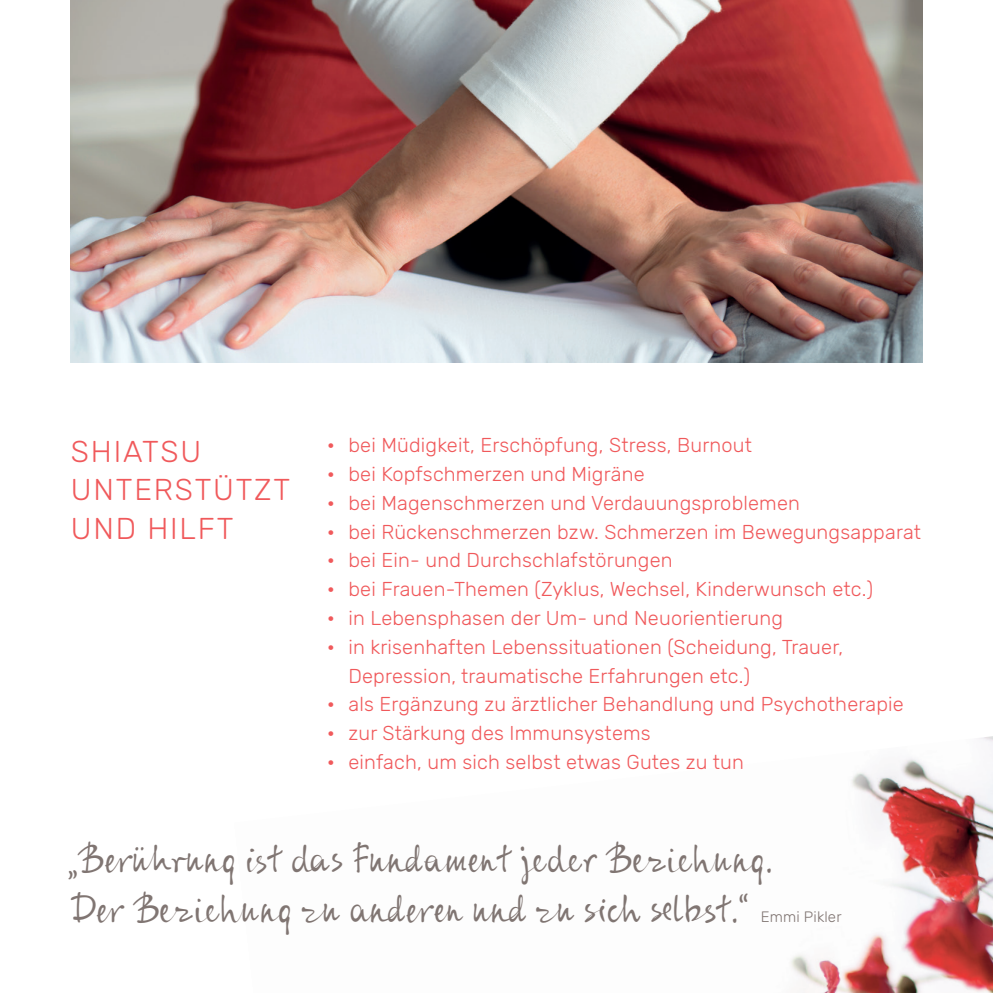
<style>
.page{position:relative;width:993px;height:993px;background:#fff}
.page>*{position:absolute;margin:0;border:0;box-sizing:border-box;transform-origin:0 0}
.t1{font:41.25px "ALS Syys Script Eco";color:#807572}
.t2{font:300 30px "Rubik";letter-spacing:.06em;color:#f0595b}
.t3{font:300 20px "Rubik";letter-spacing:.01em;color:#f0595b}
.t4{font:300 15px "Rubik";letter-spacing:.01em;color:#807572}
.s1{font-weight:500}
</style>
<div class="page">
<img style="left:790px;top:736px;width:202px;height:256px">
<img style="left:71px;top:0;width:850px;height:362px">
<p class="t2" style="left:71px;top:434px;width:132px">SHIATSU</p>
<p class="t2" style="left:71px;top:473px;width:221px">UNTERSTÜTZT</p>
<p class="t2" style="left:71px;top:511px;width:164px">UND HILFT</p>
<p class="t3" style="left:327px;top:434px;width:426px"><span class="s1">•</span> bei Müdigkeit, Erschöpfung, Stress, Burnout</p>
<p class="t3" style="left:327px;top:463px;width:319px"><span class="s1">•</span> bei Kopfschmerzen und Migräne</p>
<p class="t3" style="left:327px;top:491px;width:474px"><span class="s1">•</span> bei Magenschmerzen und Verdauungsproblemen</p>
<p class="t3" style="left:327px;top:520px;width:595px"><span class="s1">•</span> bei Rückenschmerzen bzw. Schmerzen im Bewegungsapparat</p>
<p class="t3" style="left:327px;top:549px;width:347px"><span class="s1">•</span> bei Ein- und Durchschlafstörungen</p>
<p class="t3" style="left:327px;top:578px;width:547px"><span class="s1">•</span> bei Frauen-Themen (Zyklus, Wechsel, Kinderwunsch etc.)</p>
<p class="t3" style="left:327px;top:606px;width:457px"><span class="s1">•</span> in Lebensphasen der Um- und Neuorientierung</p>
<p class="t3" style="left:327px;top:635px;width:517px"><span class="s1">•</span> in krisenhaften Lebenssituationen (Scheidung, Trauer,</p>
<p class="t3" style="left:348px;top:664px;width:403px">Depression, traumatische Erfahrungen etc.)</p>
<p class="t3" style="left:327px;top:693px;width:578px"><span class="s1">•</span> als Ergänzung zu ärztlicher Behandlung und Psychotherapie</p>
<p class="t3" style="left:327px;top:721px;width:325px"><span class="s1">•</span> zur Stärkung des Immunsystems</p>
<p class="t3" style="left:327px;top:750px;width:418px"><span class="s1">•</span> einfach, um sich selbst etwas Gutes zu tun</p>
<p class="t1" style="left:68px;top:830px;width:706px">„Berührung ist das Fundament jeder Beziehung.</p>
<p class="t1" style="left:71px;top:880px;width:679px">Der Beziehung zu anderen und zu sich selbst.“</p>
<p class="t4" style="left:760px;top:908px;width:82px">Emmi Pikler</p>
</div>
